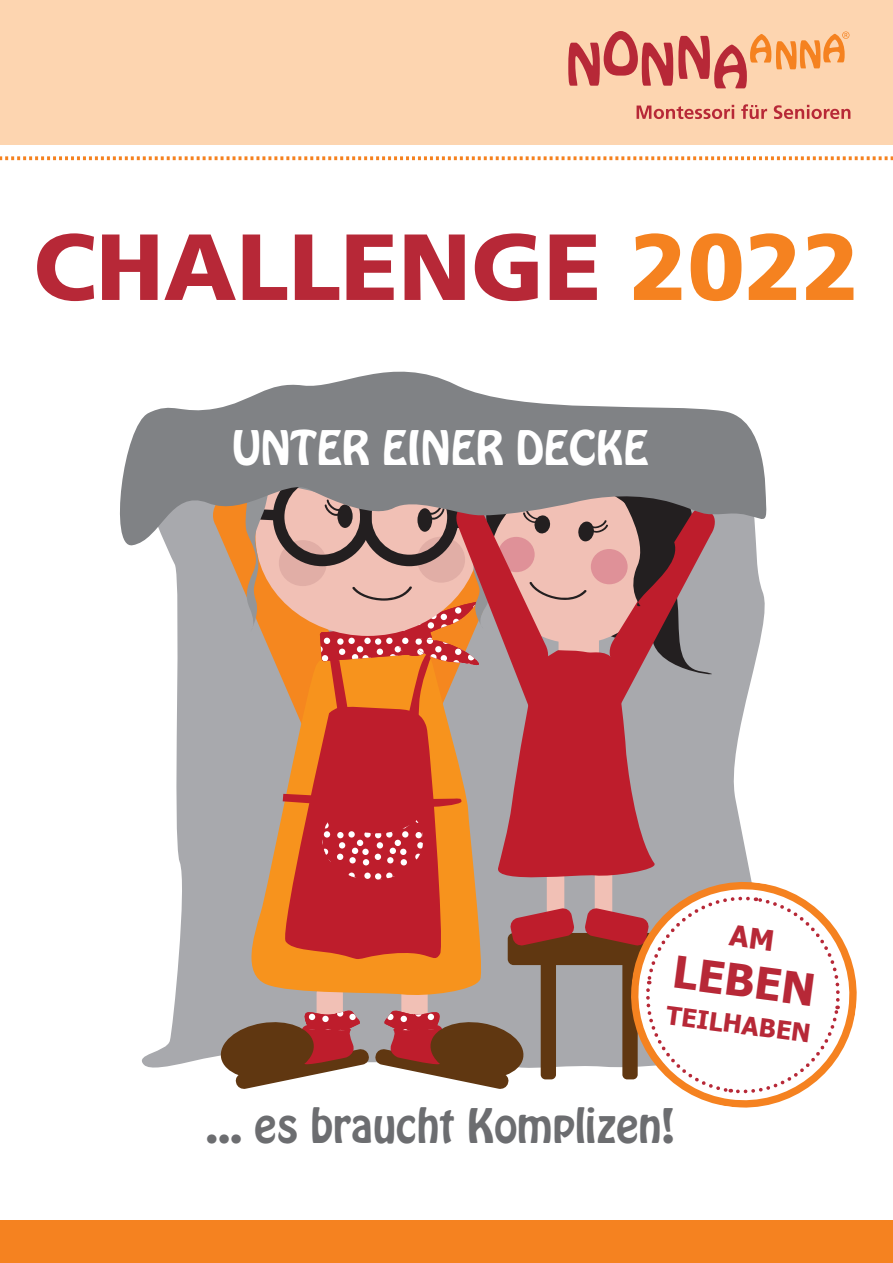
<style>
.page{position:relative;width:893px;height:1263px;background:#fff}
.page>*{position:absolute;margin:0;border:0;box-sizing:border-box;transform-origin:0 0}
.t1{font:900 93.75px "Frutiger LT Std";color:#b72837}
.t2{font:700 43.8px "Tahoma";color:#b72837}
.t3{font:42px "Hobo Std";color:#6c6d70}
.t4{font:42px "Hobo Std";color:#fff}
.t5{font:700 25.05px "Tahoma";color:#b72837}
.s1{color:#f58220}
</style>
<div class="page">
<svg style="left:142px;top:549px;width:46px;height:519px"></svg>
<svg style="left:120px;top:371px;width:628px;height:178px;fill:#808285"></svg>
<div style="left:0;top:0;width:893px;height:145px;background:#fdd5b0"></div>
<svg style="left:0;top:156px;width:893px;height:4px"></svg>
<div style="left:0;top:1220px;width:893px;height:43px;background:#f58220"></div>
<svg style="left:568px;top:31px;width:281px;height:58px"></svg>
<svg style="left:637px;top:104px;width:213px;height:15px"></svg>
<svg style="left:692px;top:937px;width:165px;height:171px"></svg>
<svg style="left:188px;top:426px;width:653px;height:669px"></svg>
<p class="t1" style="left:33px;top:210px;width:828px">CHALLENGE <span class="s1">2022</span></p>
<p class="t4" style="left:233px;top:419px;width:417px">UNTER EINER DECKE</p>
<p class="t2" style="left:677px;top:941px;width:144px;rotate:7deg">LEBEN</p>
<p class="t5" style="left:668px;top:998px;width:147px;rotate:7deg">TEILHABEN</p>
<p class="t3" style="left:206px;top:1097px;width:471px">... es braucht Komplizen!</p>
</div>
